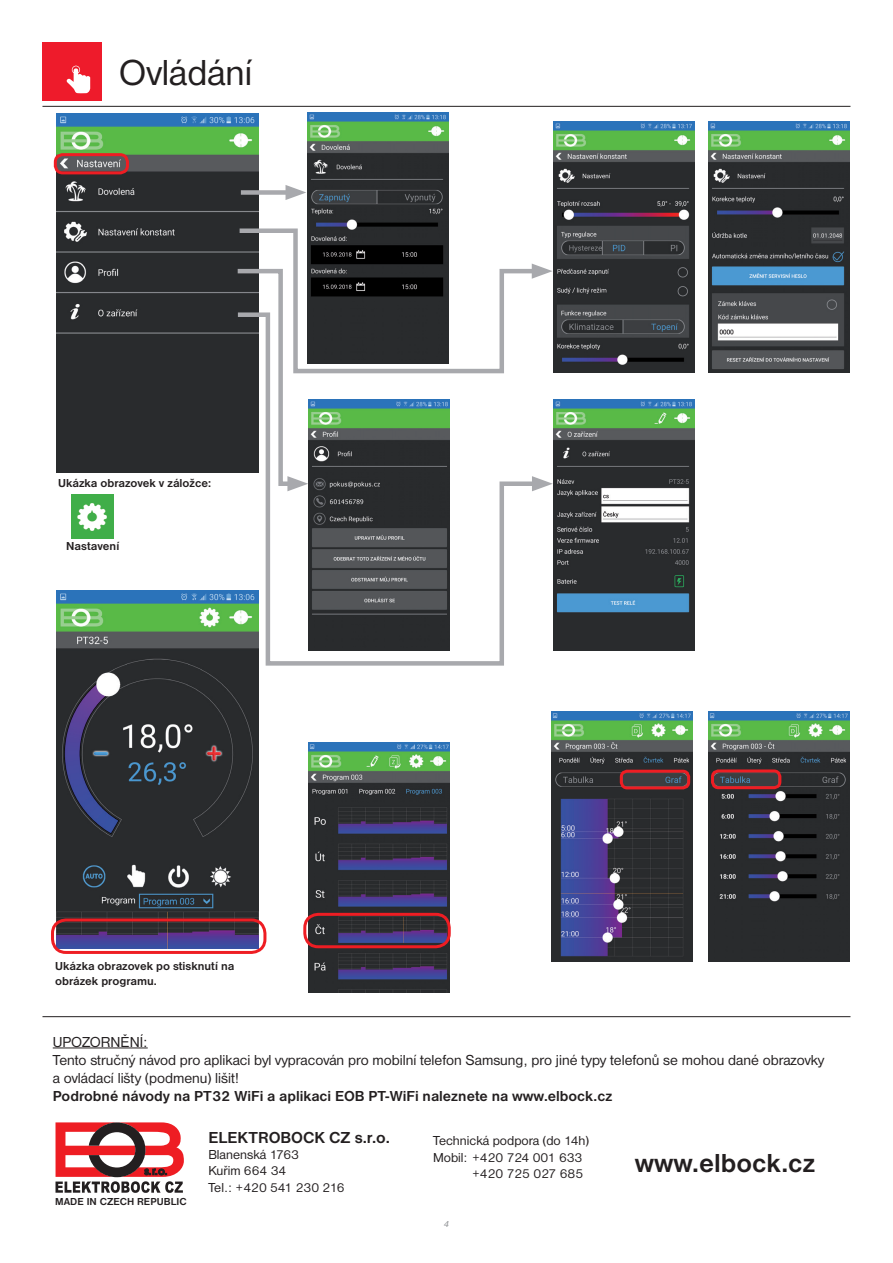
<style>
.page{position:relative;width:893px;height:1263px;background:#fff}
.page>*{position:absolute;margin:0;border:0;box-sizing:border-box;transform-origin:0 0}
.t1{font:37.5px "Nimbus Sans DOT";color:#231f20}
.t2{font:700 27px "Nimbus Sans DOT";color:#231f20}
.t3{font:700 16.5px "Nimbus Sans DOT";color:#231f20}
.t4{font:15px/18px "Nimbus Sans DOT";color:#231f20}
.t5{font:700 15px "Nimbus Sans DOT";color:#231f20}
.t6{font:13.5px/16.2px "Nimbus Sans DOT";color:#231f20}
.t7{font:700 12px/15px "Nimbus Sans DOT";color:#231f20}
.t8{font:700 10.5px "Nimbus Sans DOT";letter-spacing:.01em;color:#231f20}
.t9{font:italic 9px "Nimbus Sans DOT";color:#939598}
</style>
<div class="page">
<hr style="left:42px;top:106px;width:808px;height:1px;background:#231f20">
<div style="left:42px;top:43px;width:60px;height:58px;background:#ee1b2b"></div>
<svg style="left:66px;top:66px;width:24px;height:27px"></svg>
<img style="left:57px;top:114px;width:201px;height:358px">
<img style="left:307px;top:113px;width:141px;height:113px">
<img style="left:554px;top:121px;width:141px;height:251px">
<img style="left:708px;top:121px;width:141px;height:251px">
<img style="left:554px;top:400px;width:141px;height:251px">
<img style="left:57px;top:590px;width:201px;height:358px">
<img style="left:309px;top:742px;width:141px;height:251px">
<img style="left:551px;top:711px;width:141px;height:251px">
<img style="left:708px;top:711px;width:141px;height:251px">
<hr style="left:42px;top:1016px;width:808px;height:1px;background:#231f20">
<div style="left:51px;top:919px;width:215px;height:35px;border:3px solid #ee1d23;border-radius:13px"></div>
<div style="left:54px;top:153px;width:75px;height:21px;border:3px solid #ee1d23;border-radius:8px"></div>
<div style="left:71px;top:495px;width:43px;height:44px;background:#40ae49"></div>
<img style="left:77px;top:503px;width:30px;height:28px">
<div style="left:303px;top:913px;width:148px;height:35px;border:3px solid #ee1d23;border-radius:14px"></div>
<div style="left:620px;top:770px;width:70px;height:19px;border:3px solid #ee1d23;border-radius:6px"></div>
<div style="left:711px;top:769px;width:70px;height:20px;border:3px solid #ee1d23;border-radius:6px"></div>
<svg style="left:56px;top:1122px;width:128px;height:71px"></svg>
<hr style="left:53px;top:1048px;width:95px;height:1px;background:#231f20">
<div style="left:241px;top:190px;width:53px;height:5px;background:#a8a9ad"></div>
<svg style="left:285px;top:185px;width:21px;height:15px"></svg>
<svg style="left:235px;top:226px;width:298px;height:84px"></svg>
<svg style="left:532px;top:264px;width:21px;height:15px"></svg>
<svg style="left:233px;top:310px;width:300px;height:358px"></svg>
<svg style="left:532px;top:476px;width:21px;height:15px"></svg>
<svg style="left:233px;top:267px;width:75px;height:224px"></svg>
<h1 class="t1" style="left:119px;top:59px;width:135px">Ovládání</h1>
<p class="t7" style="left:58px;top:477px;width:155px">Ukázka obrazovek v záložce:</p>
<p class="t7" style="left:66px;top:539px;width:55px">Nastavení</p>
<p class="t7" style="left:55px;top:959px;width:181px">Ukázka obrazovek po stisknutí na obrázek programu.</p>
<p class="t4" style="left:53px;top:1034px;width:773px">UPOZORNĚNÍ:<br>Tento stručný návod pro aplikaci byl vypracován pro mobilní telefon Samsung, pro jiné typy telefonů se mohou dané obrazovky a ovládací lišty (podmenu) lišit!</p>
<p class="t5" style="left:53px;top:1090px;width:561px">Podrobné návody na PT32 WiFi a aplikaci EOB PT-WiFi naleznete na www.elbock.cz</p>
<p class="t8" style="left:55px;top:1198px;width:133px">MADE IN CZECH REPUBLIC</p>
<p class="t3" style="left:208px;top:1132px;width:183px">ELEKTROBOCK CZ s.r.o.</p>
<p class="t6" style="left:208px;top:1148px;width:138px">Blanenská 1763<br>Kuřim 664 34<br>Tel.: +420 541 230 216</p>
<p class="t6" style="left:433px;top:1134px;width:158px">Technická podpora (do 14h)</p>
<p class="t6" style="left:433px;top:1150px;width:151px">Mobil: +420 724 001 633</p>
<p class="t6" style="left:472px;top:1166px;width:113px">+420 725 027 685</p>
<p class="t9" style="left:444px;top:1220px;width:7px">4</p>
<h2 class="t2" style="left:635px;top:1153px;width:182px">www.elbock.cz</h2>
</div>
